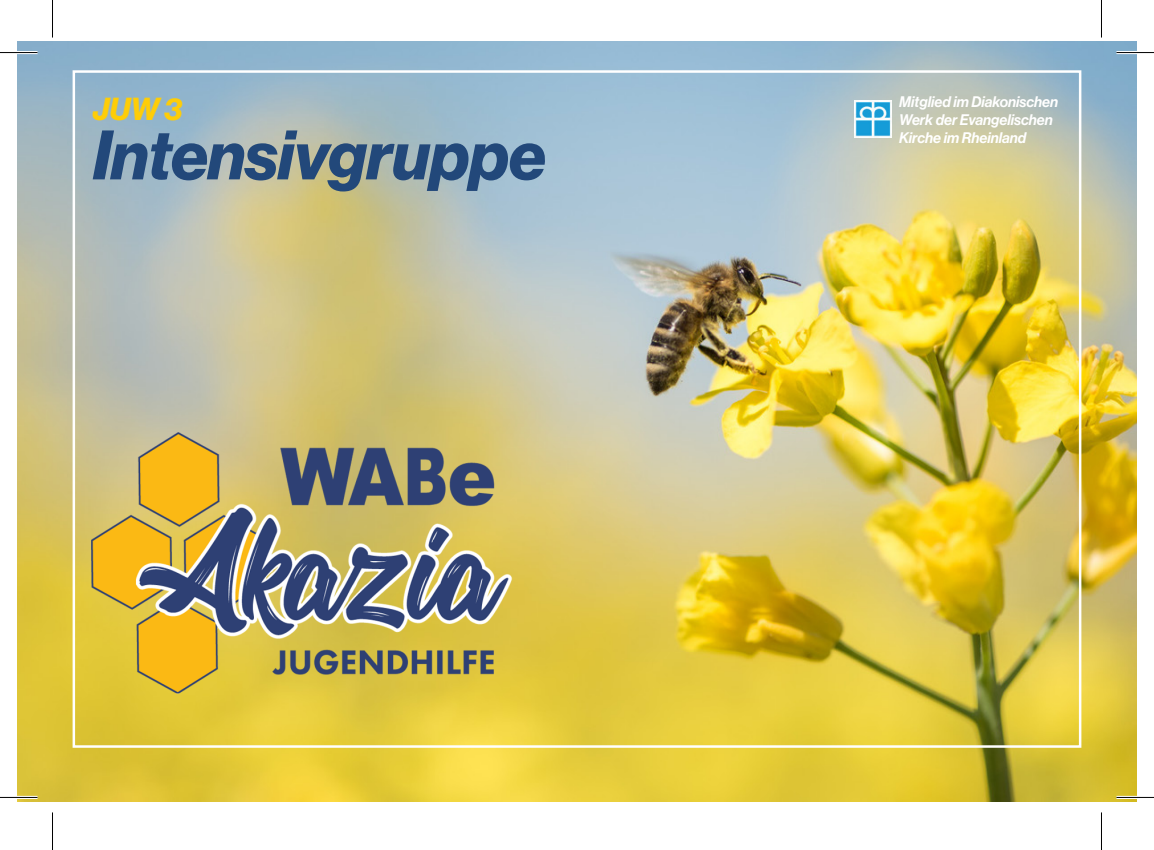
<style>
.page{position:relative;width:1154px;height:850px;background:#fff}
.page>*{position:absolute;margin:0;border:0;box-sizing:border-box;transform-origin:0 0}
.t1{font:68.25px "N Haas Grotesk DS Pro 76 Bd It";letter-spacing:-.01em;color:#22487a}
.t2{font:31.25px "N Haas Grotesk DS Pro 76 Bd It";color:#fecd08}
.t3{font:15px/18px "N Haas Grotesk DS Pro 66 Md It";color:#fff}
</style>
<div class="page">
<img style="left:18px;top:41px;width:1118px;height:759px">
<img style="left:76px;top:422px;width:454px;height:281px">
<img style="left:854px;top:100px;width:37px;height:37px">
<hr style="left:0;top:51px;width:38px;height:3px;background:#fff">
<hr style="left:1116px;top:51px;width:38px;height:3px;background:#fff">
<hr style="left:0;top:795px;width:38px;height:3px;background:#fff">
<hr style="left:1116px;top:795px;width:38px;height:3px;background:#fff">
<hr style="left:0;top:52px;width:38px;height:1px;background:#000">
<hr style="left:1116px;top:52px;width:38px;height:1px;background:#000">
<hr style="left:0;top:796px;width:38px;height:1px;background:#000">
<hr style="left:1116px;top:796px;width:38px;height:1px;background:#000">
<hr style="left:52px;top:0;width:1px;height:38px;background:#000">
<hr style="left:52px;top:812px;width:1px;height:37px;background:#000">
<hr style="left:1101px;top:0;width:1px;height:38px;background:#000">
<hr style="left:1101px;top:812px;width:1px;height:37px;background:#000">
<h2 class="t2" style="left:93px;top:91px;width:91px">JUW 3</h2>
<p class="t3" style="left:899px;top:93px;width:160px">Mitglied im Diakonischen<br>Werk der Evangelischen<br>Kirche im Rheinland</p>
<h1 class="t1" style="left:93px;top:115px;width:455px">Intensivgruppe</h1>
</div>
